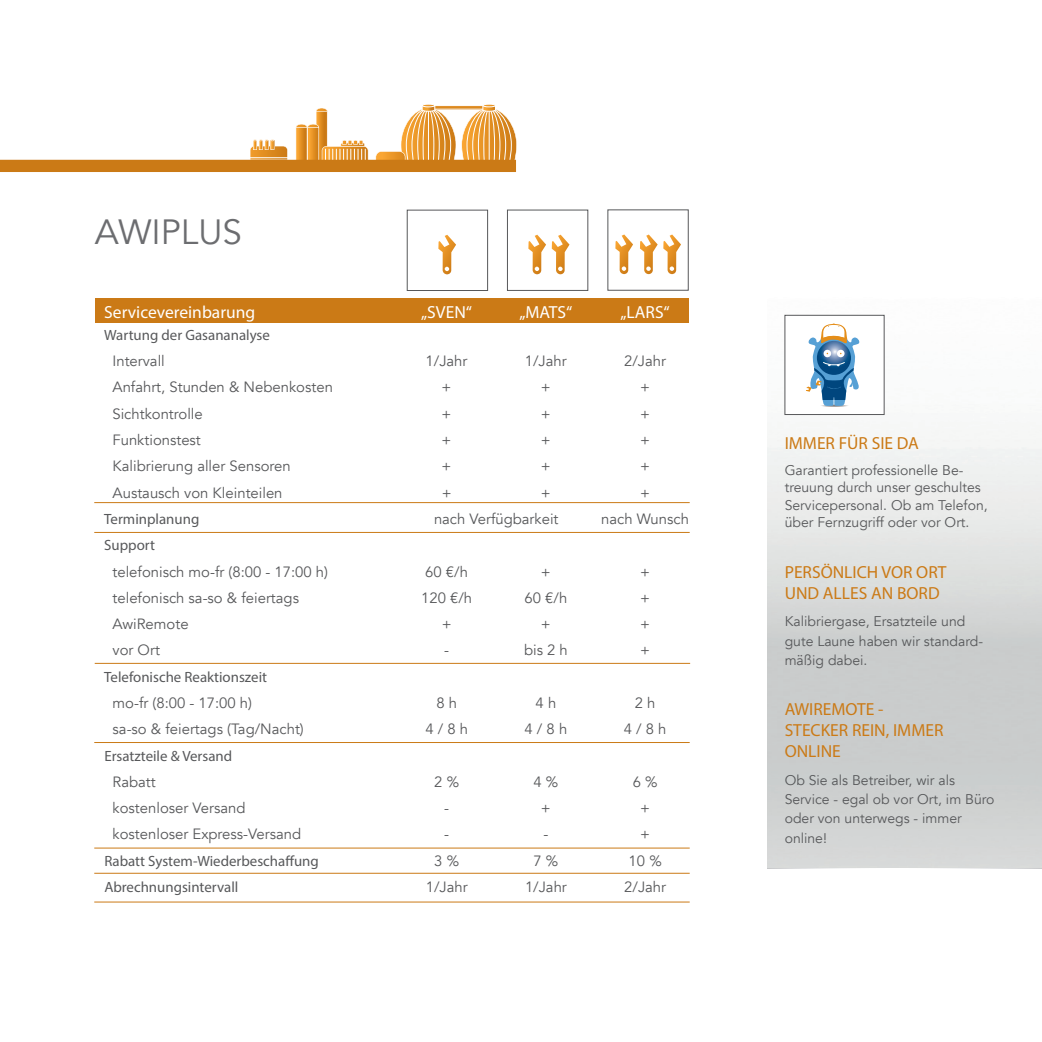
<style>
.page{position:relative;width:1042px;height:1042px;background:#fff}
.page>*{position:absolute;margin:0;border:0;box-sizing:border-box;transform-origin:0 0}
.t1{font:35px "Avenir";color:#6c6d70}
.t2{font:17.5px/21px "Myriad Pro";color:#cb7a16}
.t3{font:17.5px "Myriad Pro";color:#fff}
.t4{font:14.88px "Avenir";color:#57585a}
.t5{font:14.88px "Myriad Pro";color:#57585a}
.t6{font:14px/19.2px "Avenir";color:#57585a}
</style>
<div class="page">
<svg style="left:806px;top:323px;width:54px;height:84px"></svg>
<div style="left:785px;top:315px;width:99px;height:100px;border:1px solid #57585a"></div>
<div style="left:95px;top:298px;width:594px;height:24px;background:#cb7a16"></div>
<hr style="left:94px;top:502px;width:596px;height:1px;background:#cb7a16">
<hr style="left:94px;top:532px;width:596px;height:1px;background:#cb7a16">
<hr style="left:95px;top:663px;width:595px;height:1px;background:#cb7a16">
<hr style="left:94px;top:742px;width:596px;height:1px;background:#cb7a16">
<hr style="left:94px;top:848px;width:596px;height:1px;background:#cb7a16">
<hr style="left:94px;top:873px;width:596px;height:1px;background:#cb7a16">
<hr style="left:94px;top:902px;width:596px;height:1px;background:#cb7a16">
<svg style="left:375px;top:104px;width:142px;height:56px"></svg>
<div style="left:482px;top:104px;width:14px;height:3px;border:1px solid #fff;border-radius:50%"></div>
<svg style="left:250px;top:139px;width:38px;height:21px"></svg>
<svg style="left:296px;top:108px;width:72px;height:52px"></svg>
<div style="left:0;top:160px;width:516px;height:12px;background:#cb7a16"></div>
<svg style="left:438px;top:235px;width:18px;height:39px"></svg>
<div style="left:407px;top:210px;width:81px;height:81px;border:1px solid #57585a"></div>
<svg style="left:528px;top:235px;width:18px;height:39px"></svg>
<svg style="left:552px;top:235px;width:17px;height:39px"></svg>
<div style="left:507px;top:210px;width:81px;height:81px;border:1px solid #57585a"></div>
<svg style="left:615px;top:234px;width:18px;height:40px"></svg>
<svg style="left:640px;top:234px;width:41px;height:40px"></svg>
<h1 class="t1" style="left:95px;top:211px;width:149px">AWIPLUS</h1>
<p class="t3" style="left:104px;top:301px;width:153px">Servicevereinbarung</p>
<p class="t3" style="left:421px;top:301px;width:52px">„SVEN“</p>
<p class="t3" style="left:519px;top:301px;width:54px">„MATS“</p>
<p class="t3" style="left:620px;top:301px;width:51px">„LARS“</p>
<p class="t5" style="left:104px;top:326px;width:167px">Wartung der Gasananalyse</p>
<p class="t4" style="left:112px;top:352px;width:54px">Intervall</p>
<p class="t4" style="left:426px;top:352px;width:43px">1/Jahr</p>
<p class="t4" style="left:525px;top:352px;width:43px">1/Jahr</p>
<p class="t4" style="left:624px;top:352px;width:43px">2/Jahr</p>
<p class="t4" style="left:112px;top:378px;width:222px">Anfahrt, Stunden &amp; Nebenkosten</p>
<p class="t4" style="left:442px;top:378px;width:11px">+</p>
<p class="t4" style="left:541px;top:378px;width:11px">+</p>
<p class="t4" style="left:640px;top:378px;width:11px">+</p>
<p class="t4" style="left:112px;top:405px;width:92px">Sichtkontrolle</p>
<p class="t4" style="left:442px;top:405px;width:11px">+</p>
<p class="t4" style="left:541px;top:405px;width:11px">+</p>
<p class="t4" style="left:640px;top:405px;width:11px">+</p>
<p class="t4" style="left:112px;top:431px;width:90px">Funktionstest</p>
<p class="t4" style="left:442px;top:431px;width:11px">+</p>
<p class="t4" style="left:541px;top:431px;width:11px">+</p>
<p class="t4" style="left:640px;top:431px;width:11px">+</p>
<p class="t4" style="left:112px;top:457px;width:180px">Kalibrierung aller Sensoren</p>
<p class="t4" style="left:442px;top:457px;width:11px">+</p>
<p class="t4" style="left:541px;top:457px;width:11px">+</p>
<p class="t4" style="left:640px;top:457px;width:11px">+</p>
<p class="t4" style="left:113px;top:484px;width:171px">Austausch von Kleinteilen</p>
<p class="t4" style="left:442px;top:484px;width:11px">+</p>
<p class="t4" style="left:541px;top:484px;width:11px">+</p>
<p class="t4" style="left:640px;top:484px;width:11px">+</p>
<p class="t5" style="left:104px;top:510px;width:97px">Terminplanung</p>
<p class="t4" style="left:434px;top:510px;width:126px">nach Verfügbarkeit</p>
<p class="t4" style="left:601px;top:510px;width:89px">nach Wunsch</p>
<p class="t5" style="left:104px;top:536px;width:52px">Support</p>
<p class="t4" style="left:113px;top:562px;width:217px">telefonisch mo-fr (8:00 - 17:00 h)</p>
<p class="t4" style="left:425px;top:562px;width:44px">60 €/h</p>
<p class="t4" style="left:541px;top:562px;width:11px">+</p>
<p class="t4" style="left:640px;top:562px;width:11px">+</p>
<p class="t4" style="left:113px;top:589px;width:188px">telefonisch sa-so &amp; feiertags</p>
<p class="t4" style="left:421px;top:589px;width:52px">120 €/h</p>
<p class="t4" style="left:524px;top:589px;width:44px">60 €/h</p>
<p class="t4" style="left:640px;top:589px;width:11px">+</p>
<p class="t4" style="left:113px;top:615px;width:78px">AwiRemote</p>
<p class="t4" style="left:442px;top:615px;width:11px">+</p>
<p class="t4" style="left:541px;top:615px;width:11px">+</p>
<p class="t4" style="left:640px;top:615px;width:11px">+</p>
<p class="t4" style="left:113px;top:641px;width:49px">vor Ort</p>
<p class="t4" style="left:444px;top:641px;width:6px">-</p>
<p class="t4" style="left:524px;top:641px;width:45px">bis 2 h</p>
<p class="t4" style="left:640px;top:641px;width:11px">+</p>
<p class="t5" style="left:104px;top:667px;width:164px">Telefonische Reaktionszeit</p>
<p class="t4" style="left:113px;top:694px;width:141px">mo-fr (8:00 - 17:00 h)</p>
<p class="t4" style="left:436px;top:694px;width:22px">8 h</p>
<p class="t4" style="left:535px;top:694px;width:22px">4 h</p>
<p class="t4" style="left:635px;top:694px;width:22px">2 h</p>
<p class="t4" style="left:113px;top:720px;width:193px">sa-so &amp; feiertags (Tag/Nacht)</p>
<p class="t4" style="left:425px;top:720px;width:44px">4 / 8 h</p>
<p class="t4" style="left:524px;top:720px;width:44px">4 / 8 h</p>
<p class="t4" style="left:624px;top:720px;width:44px">4 / 8 h</p>
<p class="t5" style="left:104px;top:746px;width:129px">Ersatzteile &amp; Versand</p>
<p class="t4" style="left:113px;top:773px;width:45px">Rabatt</p>
<p class="t4" style="left:434px;top:773px;width:26px">2 %</p>
<p class="t4" style="left:533px;top:773px;width:26px">4 %</p>
<p class="t4" style="left:633px;top:773px;width:26px">6 %</p>
<p class="t4" style="left:113px;top:799px;width:134px">kostenloser Versand</p>
<p class="t4" style="left:444px;top:799px;width:6px">-</p>
<p class="t4" style="left:541px;top:799px;width:11px">+</p>
<p class="t4" style="left:640px;top:799px;width:11px">+</p>
<p class="t4" style="left:113px;top:825px;width:190px">kostenloser Express-Versand</p>
<p class="t4" style="left:444px;top:825px;width:6px">-</p>
<p class="t4" style="left:543px;top:825px;width:6px">-</p>
<p class="t4" style="left:640px;top:825px;width:11px">+</p>
<p class="t5" style="left:104px;top:851px;width:216px">Rabatt System-Wiederbeschaffung</p>
<p class="t4" style="left:434px;top:851px;width:26px">3 %</p>
<p class="t4" style="left:533px;top:851px;width:26px">7 %</p>
<p class="t4" style="left:629px;top:851px;width:35px">10 %</p>
<p class="t5" style="left:104px;top:878px;width:136px">Abrechnungsintervall</p>
<p class="t4" style="left:426px;top:878px;width:43px">1/Jahr</p>
<p class="t4" style="left:525px;top:878px;width:43px">1/Jahr</p>
<p class="t4" style="left:624px;top:878px;width:43px">2/Jahr</p>
<p class="t2" style="left:785px;top:432px;width:136px">IMMER FÜR SIE DA</p>
<p class="t6" style="left:785px;top:461px;width:205px;line-height:17.5px">Garantiert professionelle Be&shy;treuung durch unser geschultes<br>Servicepersonal. Ob am Telefon, über Fernzugriff oder vor Ort.</p>
<p class="t2" style="left:785px;top:561px;width:163px">PERSÖNLICH VOR ORT<br>UND ALLES AN BORD</p>
<p class="t6" style="left:785px;top:612px;width:200px">Kalibriergase, Ersatzteile und gute Laune haben wir standard&shy;mäßig dabei.</p>
<p class="t2" style="left:785px;top:698px;width:160px">AWIREMOTE -<br>STECKER REIN, IMMER<br>ONLINE</p>
<p class="t6" style="left:785px;top:770px;width:211px">Ob Sie als Betreiber, wir als<br>Service - egal ob vor Ort, im Büro oder von unterwegs - immer online!</p>
</div>
